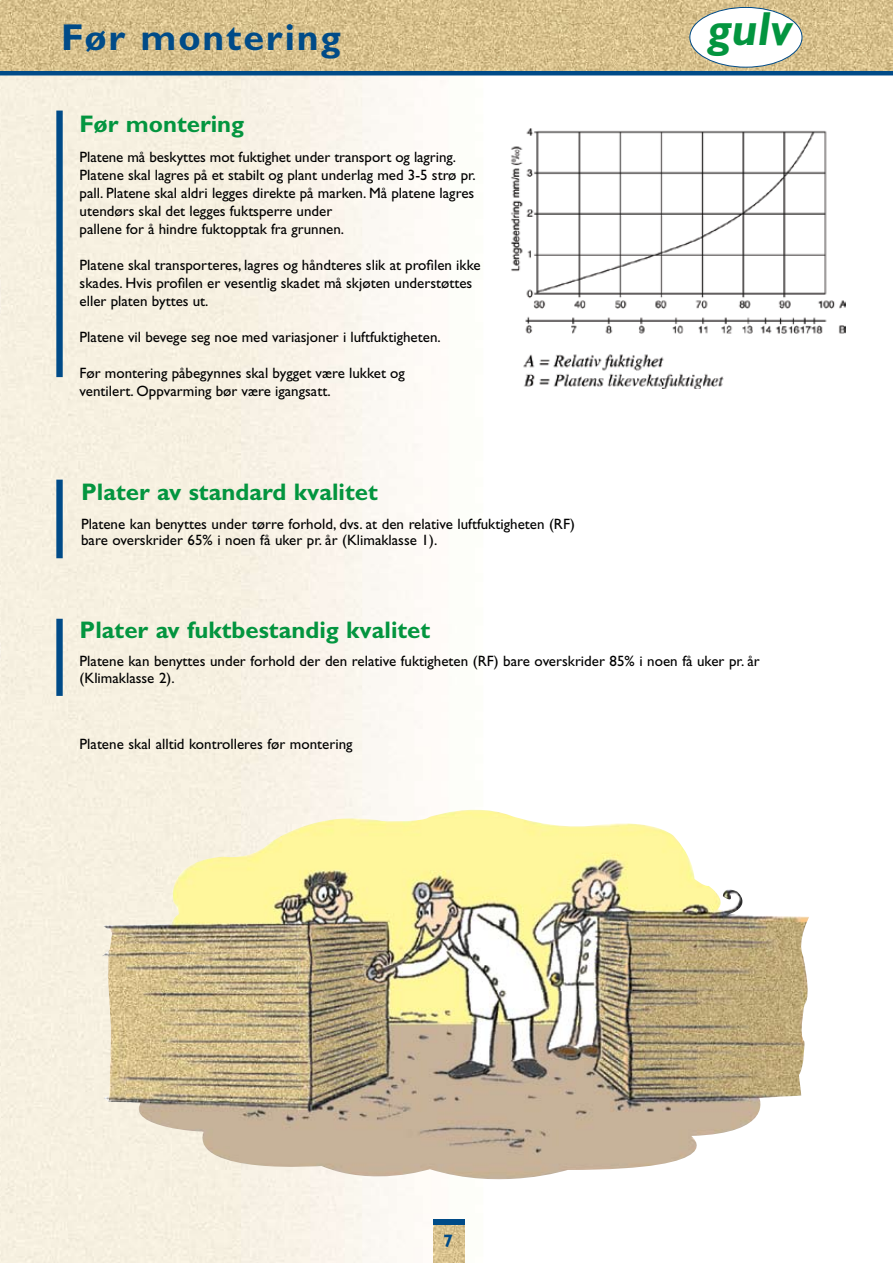
<style>
.page{position:relative;width:893px;height:1263px;background:#fff}
.page>*{position:absolute;margin:0;border:0;box-sizing:border-box;transform-origin:0 0}
.t1{font:italic 700 48px "Gill Sans Std";color:#03953f}
.t2{font:700 37.5px "Gill Sans Std";letter-spacing:.05em;color:#004b88}
.t3{font:700 24px "Gill Sans Std";color:#03953f}
.t4{font:700 18px "Gill Sans Std";color:#004b88}
.t5{font:15px/18px "Gill Sans Std";color:#000}
</style>
<div class="page">
<div style="left:2px;top:0;width:891px;height:1263px;background:linear-gradient(to right,#f5eedd,#fff)"></div>
<img style="left:506px;top:125px;width:340px;height:263px">
<img style="left:102px;top:808px;width:710px;height:383px">
<img style="left:0;top:0;width:893px;height:71px">
<div style="left:690px;top:7px;width:112px;height:60px;background:#fff;border-radius:50%"></div>
<div style="left:689px;top:7px;width:113px;height:61px;border:1px solid #004b88;border-radius:50%"></div>
<hr style="left:0;top:71px;width:893px;height:4px;background:#004b88">
<svg style="left:433px;top:1225px;width:32px;height:38px"></svg>
<div style="left:433px;top:1219px;width:32px;height:6px;background:#004b88"></div>
<div style="left:56px;top:111px;width:7px;height:266px;background:#004b88"></div>
<div style="left:56px;top:480px;width:7px;height:78px;background:#004b88"></div>
<div style="left:56px;top:619px;width:7px;height:77px;background:#004b88"></div>
<h2 class="t2" style="left:61px;top:15px;width:281px">Før montering</h2>
<h1 class="t1" style="left:708px;top:1px;width:86px">gulv</h1>
<h3 class="t3" style="left:80px;top:110px;width:166px">Før montering</h3>
<p class="t5" style="left:80px;top:148px;width:398px">Platene må beskyttes mot fuktighet under transport og lagring.<br>Platene skal lagres på et stabilt og plant underlag med 3-5 strø pr. pall. Platene skal aldri legges direkte på marken. Må platene lagres utendørs skal det legges fuktsperre under<br>pallene for å hindre fuktopptak fra grunnen.</p>
<p class="t5" style="left:80px;top:256px;width:402px">Platene skal transporteres, lagres og håndteres slik at profilen ikke skades. Hvis profilen er vesentlig skadet må skjøten understøttes eller platen byttes ut.</p>
<p class="t5" style="left:80px;top:328px;width:363px">Platene vil bevege seg noe med variasjoner i luftfuktigheten.</p>
<p class="t5" style="left:80px;top:364px;width:327px">Før montering påbegynnes skal bygget være lukket og ventilert. Oppvarming bør være igangsatt.</p>
<h3 class="t3" style="left:81px;top:478px;width:298px">Plater av standard kvalitet</h3>
<p class="t5" style="left:81px;top:516px;width:495px;line-height:16.5px">Platene kan benyttes under tørre forhold, dvs. at den relative luftfuktigheten (RF) bare overskrider 65% i noen få uker pr. år (Klimaklasse 1).</p>
<h3 class="t3" style="left:80px;top:615px;width:352px">Plater av fuktbestandig kvalitet</h3>
<p class="t5" style="left:80px;top:653px;width:682px;line-height:16.5px">Platene kan benyttes under forhold der den relative fuktigheten (RF) bare overskrider 85% i noen få uker pr. år (Klimaklasse 2).</p>
<p class="t5" style="left:80px;top:734px;width:274px">Platene skal alltid kontrolleres før montering</p>
<p class="t4" style="left:443px;top:1230px;width:11px">7</p>
</div>
